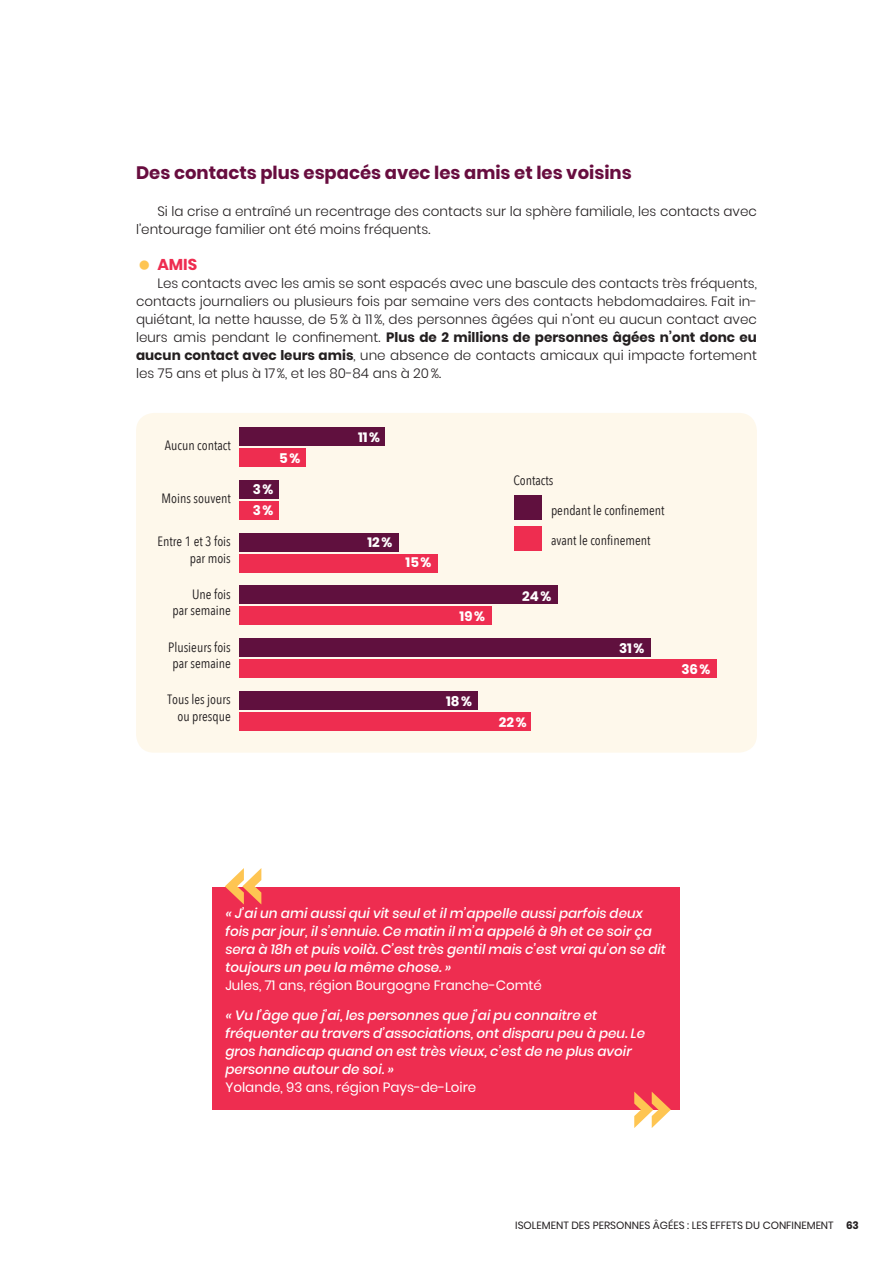
<style>
.page{position:relative;width:893px;height:1263px;background:#fff}
.page>*{position:absolute;margin:0;border:0;box-sizing:border-box;transform-origin:0 0}
.t1{font:700 18px "Poppins";color:#680d3f}
.t2{font:700 15.75px "Poppins";color:#ee2d50}
.t3{font:300 13.5px/18px "Poppins";color:#231f20}
.t4{font:italic 500 13.5px/18px "Poppins";color:#fff}
.t5{font:13.5px/16.2px "Avenir Next Condensed";color:#231f20;text-align:right}
.t6{font:13.5px "Poppins";color:#fff}
.t7{font:700 13.5px/20.9px "Poppins";color:#fff}
.t8{font:10.5px "Poppins";color:#231f20}
.s1{font-weight:700}
</style>
<div class="page">
<div style="left:136px;top:413px;width:621px;height:340px;background:#fef8eb;border-radius:18px"></div>
<div style="left:239px;top:448px;width:66px;height:19px;background:#ee2d50"></div>
<div style="left:239px;top:501px;width:40px;height:19px;background:#ee2d50"></div>
<div style="left:239px;top:554px;width:199px;height:19px;background:#ee2d50"></div>
<div style="left:239px;top:606px;width:252px;height:19px;background:#ee2d50"></div>
<div style="left:239px;top:659px;width:478px;height:19px;background:#ee2d50"></div>
<div style="left:239px;top:712px;width:292px;height:19px;background:#ee2d50"></div>
<div style="left:239px;top:427px;width:146px;height:19px;background:#60103e"></div>
<div style="left:239px;top:480px;width:40px;height:19px;background:#60103e"></div>
<div style="left:239px;top:532px;width:159px;height:19px;background:#60103e"></div>
<div style="left:239px;top:585px;width:318px;height:19px;background:#60103e"></div>
<div style="left:239px;top:638px;width:411px;height:19px;background:#60103e"></div>
<div style="left:239px;top:691px;width:239px;height:18px;background:#60103e"></div>
<div style="left:515px;top:496px;width:27px;height:24px;background:#60103e"></div>
<div style="left:515px;top:526px;width:27px;height:25px;background:#ee2d50"></div>
<div style="left:213px;top:886px;width:467px;height:223px;background:#ee2d50"></div>
<svg style="left:225px;top:868px;width:36px;height:36px"></svg>
<svg style="left:634px;top:1091px;width:37px;height:37px"></svg>
<h1 class="t1" style="left:136px;top:162px;width:497px">Des contacts plus espacés avec les amis et les voisins</h1>
<p class="t3" style="left:136px;top:202px;width:622px;text-indent:21px">Si la crise a entraîné un recentrage des contacts sur la sphère familiale, les contacts avec l’entourage familier ont été moins fréquents.</p>
<p class="t2" style="left:157px;top:255px;width:41px">AMIS</p>
<p class="t3" style="left:136px;top:274px;width:623px;text-align:justify;text-indent:21px">Les contacts avec les amis se sont espacés avec une bascule des contacts très fréquents, contacts journaliers ou plusieurs fois par semaine vers des contacts hebdomadaires. Fait in&shy;quiétant, la nette hausse, de 5% à 11%, des personnes âgées qui n’ont eu aucun contact avec leurs amis pendant le confinement. <span class="s1">Plus de 2 millions de personnes âgées n’ont donc eu aucun contact avec leurs amis</span>, une absence de contacts amicaux qui impacte fortement les 75 ans et plus à 17%, et les 80-84 ans à 20%.</p>
<p class="t5" style="left:165px;top:437px;width:67px">Aucun contact</p>
<p class="t5" style="left:161px;top:489px;width:71px">Moins souvent</p>
<p class="t5" style="left:158px;top:533px;width:75px">Entre 1 et 3 fois par mois</p>
<p class="t5" style="left:172px;top:586px;width:60px">Une fois<br>par semaine</p>
<p class="t5" style="left:168px;top:638px;width:64px;text-align:center">Plusieurs fois par semaine</p>
<p class="t5" style="left:168px;top:691px;width:65px">Tous les jours ou presque</p>
<p class="t7" style="left:279px;top:447px;width:23px">5 %</p>
<p class="t7" style="left:253px;top:479px;width:22px">3 %<br>3 %</p>
<p class="t7" style="left:358px;top:427px;width:23px">11 %</p>
<p class="t7" style="left:367px;top:531px;width:26px">12 %</p>
<p class="t7" style="left:406px;top:552px;width:27px">15 %</p>
<p class="t7" style="left:460px;top:606px;width:27px">19 %</p>
<p class="t5" style="left:513px;top:471px;width:42px">Contacts</p>
<p class="t5" style="left:551px;top:501px;width:115px">pendant le confinement</p>
<p class="t5" style="left:551px;top:532px;width:101px">avant le confinement</p>
<p class="t7" style="left:522px;top:585px;width:31px">24 %</p>
<p class="t7" style="left:619px;top:638px;width:27px">31 %</p>
<p class="t7" style="left:446px;top:691px;width:27px">18 %</p>
<p class="t7" style="left:499px;top:711px;width:29px">22 %</p>
<p class="t7" style="left:681px;top:659px;width:30px">36 %</p>
<p class="t4" style="left:225px;top:904px;width:442px">« J’ai un ami aussi qui vit seul et il m’appelle aussi parfois deux fois par jour, il s’ennuie. Ce matin il m’a appelé à 9h et ce soir ça sera à 18h et puis voilà. C’est très gentil mais c’est vrai qu’on se dit toujours un peu la même chose. »</p>
<p class="t6" style="left:225px;top:977px;width:318px">Jules, 71 ans, région Bourgogne Franche-Comté</p>
<p class="t4" style="left:225px;top:1007px;width:421px">« Vu l’âge que j’ai, les personnes que j’ai pu connaitre et fréquenter au travers d’associations, ont disparu peu à peu. Le gros handicap quand on est très vieux, c’est de ne plus avoir personne autour de soi. »</p>
<p class="t6" style="left:225px;top:1080px;width:252px">Yolande, 93 ans, région Pays-de-Loire</p>
<p class="t8" style="left:515px;top:1219px;width:345px">ISOLEMENT DES PERSONNES ÂGÉES : LES EFFETS DU CONFINEMENT <span class="s1">63</span></p>
</div>
